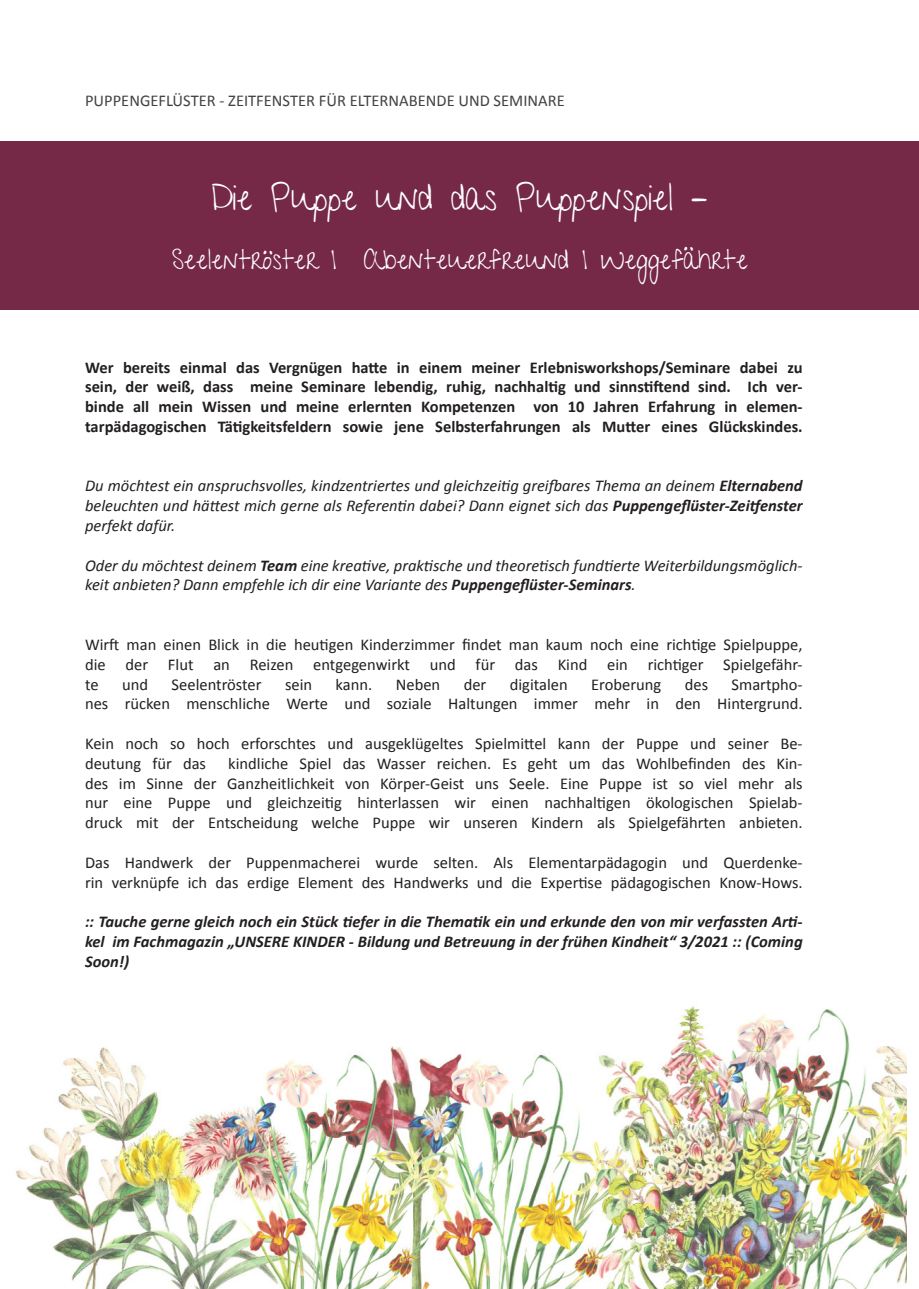
<style>
.page{position:relative;width:919px;height:1289px;background:#fff}
.page>*{position:absolute;margin:0;border:0;box-sizing:border-box;transform-origin:0 0}
.t1{font:36px "Give You Glory";color:#fff}
.t2{font:27px "Give You Glory";color:#fff}
.t3{font:16.5px/19.8px "Calibri";color:#231f20}
.t4{font:italic 16.5px/19.8px "Calibri";color:#231f20;text-align:justify}
.t5{font:700 16.5px/19.8px "Calibri";color:#231f20;text-align:justify}
.t6{font:italic 700 16.5px/19.8px "Calibri";color:#231f20;text-align:justify}
.t7{font:16.5px "Calibri";color:#414243}
.s1{font-weight:700}
</style>
<div class="page">
<img style="left:16px;top:1006px;width:890px;height:282px">
<div style="left:0;top:141px;width:918px;height:169px;background:#752947"></div>
<p class="t7" style="left:85px;top:90px;width:481px">PUPPENGEFLÜSTER - ZEITFENSTER FÜR ELTERNABENDE UND SEMINARE</p>
<p class="t1" style="left:211px;top:177px;width:498px">Die Puppe und das Puppenspiel –</p>
<p class="t2" style="left:171px;top:243px;width:578px">Seelentröster | Abenteuerfreund | Weggefährte</p>
<p class="t5" style="left:85px;top:357px;width:719px">Wer bereits einmal das Vergnügen hatte in einem meiner Erlebnisworkshops/Seminare dabei zu sein, der weiß, dass meine Seminare lebendig, ruhig, nachhaltig und sinnstiftend sind. Ich ver&shy;binde all mein Wissen und meine erlernten Kompetenzen von 10 Jahren Erfahrung in elemen&shy;tarpädagogischen Tätigkeitsfeldern sowie jene Selbsterfahrungen als Mutter eines Glückskindes.</p>
<p class="t4" style="left:85px;top:475px;width:719px">Du möchtest ein anspruchsvolles, kindzentriertes und gleichzeitig greifbares Thema an deinem <span class="s1">Elternabend </span>beleuchten und hättest mich gerne als Referentin dabei? Dann eignet sich das <span class="s1">Puppengeflüster-Zeitfenster </span>perfekt dafür.</p>
<p class="t4" style="left:85px;top:554px;width:719px">Oder du möchtest deinem <span class="s1">Team</span> eine kreative, praktische und theoretisch fundtierte Weiterbildungsmöglich&shy;keit anbieten? Dann empfehle ich dir eine Variante des <span class="s1">Puppengeflüster-Seminars</span>.</p>
<p class="t3" style="left:85px;top:634px;width:719px">Wirft man einen Blick in die heutigen Kinderzimmer findet man kaum noch eine richtige Spielpuppe,</p>
<p class="t3" style="left:85px;top:654px;width:719px">die der Flut an Reizen entgegenwirkt und für das Kind ein richtiger Spielgefähr&shy;te</p>
<p class="t3" style="left:85px;top:674px;width:719px;text-align:right">Smartpho-<br>nes rücken menschliche Werte und soziale Haltungen immer mehr in den Hintergrund.</p>
<p class="t3" style="left:85px;top:733px;width:719px">Kein noch so hoch erforschtes und ausgeklügeltes Spielmittel kann der Puppe und seiner Be&shy;deutung für das</p>
<p class="t3" style="left:122px;top:674px;width:28px">und</p>
<p class="t3" style="left:172px;top:674px;width:91px">Seelentröster</p>
<p class="t3" style="left:285px;top:674px;width:29px">sein</p>
<p class="t3" style="left:335px;top:674px;width:38px">kann.</p>
<p class="t3" style="left:396px;top:674px;width:46px">Neben</p>
<p class="t3" style="left:463px;top:674px;width:24px">der</p>
<p class="t3" style="left:510px;top:674px;width:59px">digitalen</p>
<p class="t3" style="left:591px;top:674px;width:71px">Eroberung</p>
<p class="t3" style="left:684px;top:674px;width:25px">des</p>
<p class="t3" style="left:85px;top:753px;width:719px;text-align:justify;text-indent:143px">kindliche Spiel das Wasser reichen. Es geht um das Wohlbefinden des Kin&shy;des im Sinne der Ganzheitlichkeit von Körper-Geist uns Seele. Eine Puppe ist so viel mehr als nur eine Puppe und gleichzeitig hinterlassen wir einen nachhaltigen ökologischen Spielab&shy;druck mit der Entscheidung welche Puppe wir unseren Kindern als Spielgefährten anbieten.</p>
<p class="t3" style="left:85px;top:852px;width:719px">Das Handwerk der Puppenmacherei wurde selten. Als Elementarpädagogin und Querdenke&shy;rin verknüpfe ich das erdige Element des Handwerks und die Expertise pädagogischen Know-Hows.</p>
<p class="t6" style="left:85px;top:911px;width:719px">:: Tauche gerne gleich noch ein Stück tiefer in die Thematik ein und erkunde den von mir verfassten Arti&shy;kel im Fachmagazin „UNSERE KINDER - Bildung und Betreuung in der frühen Kindheit“ 3/2021 :: (Coming Soon!)</p>
</div>
